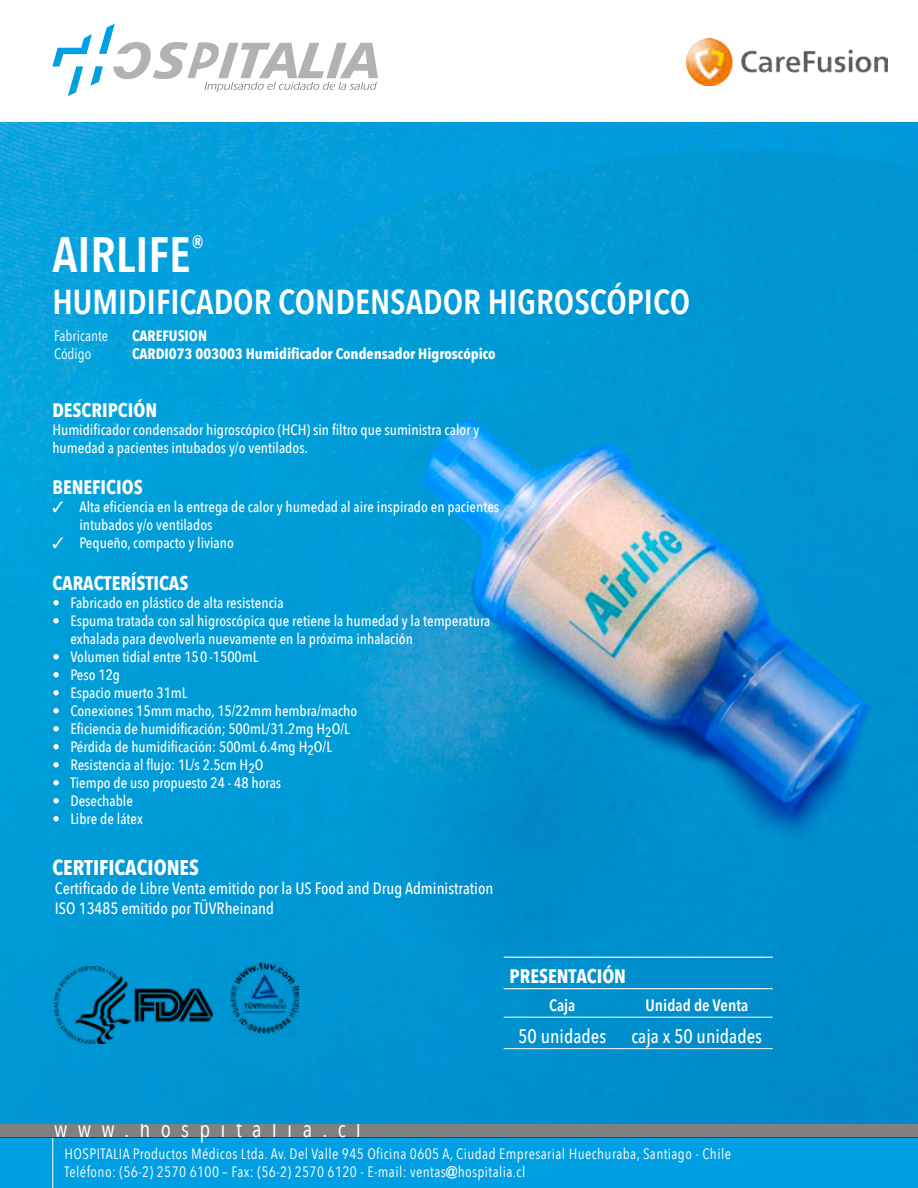
<style>
.page{position:relative;width:918px;height:1188px;background:#fff}
.page>*{position:absolute;margin:0;border:0;box-sizing:border-box;transform-origin:0 0}
.t1{font:600 49.5px "Avenir Next Condensed";color:#fff}
.t2{font:600 34.5px "Avenir Next Condensed";color:#fff}
.t3{font:23.4px "Avenir Next Condensed";letter-spacing:.44em;color:#fff}
.t4{font:700 21.3px "Avenir Next Condensed";color:#fff}
.t5{font:700 19.5px "Avenir Next Condensed";color:#fff}
.t6{font:500 19.5px "Avenir Next Condensed";color:#fff}
.t7{font:600 16.5px "Avenir Next Condensed";color:#fff}
.t8{font:500 16.35px/19.6px "Avenir Next Condensed";color:#fff}
.t9{font:500 15px/18px "Avenir Next Condensed";color:#fff}
.t10{font:15px/18px "Avenir Next Condensed";letter-spacing:.025em;color:#fff}
.t11{font:700 15px "Avenir Next Condensed";color:#fff}
.t12{font:15px "Avenir Next Condensed";color:#fff}
.s1{font-family:"Arial";font-weight:900}
</style>
<div class="page">
<div style="left:0;top:1137px;width:918px;height:51px;background:#009fe3"></div>
<hr style="left:52px;top:1137px;width:1px;height:51px;background:#fff">
<div style="left:0;top:1112px;width:918px;height:25px;background:linear-gradient(to right,#808080,#808080)"></div>
<img style="left:0;top:344px;width:918px;height:779px">
<img style="left:54px;top:967px;width:159px;height:76px">
<img style="left:230px;top:962px;width:69px;height:72px">
<hr style="left:504px;top:1017px;width:117px;height:1px;background:#fff">
<hr style="left:621px;top:1017px;width:152px;height:1px;background:#fff">
<hr style="left:504px;top:1048px;width:117px;height:1px;background:#fff">
<hr style="left:621px;top:1048px;width:152px;height:1px;background:#fff">
<hr style="left:504px;top:957px;width:117px;height:1px;background:#fff">
<hr style="left:621px;top:957px;width:152px;height:1px;background:#fff">
<hr style="left:504px;top:988px;width:117px;height:1px;background:#fff">
<hr style="left:621px;top:988px;width:152px;height:1px;background:#fff">
<svg style="left:52px;top:24px;width:326px;height:72px"></svg>
<svg style="left:0;top:122px;width:918px;height:222px;background:#029cd8"></svg>
<img style="left:686px;top:39px;width:202px;height:47px">
<h1 class="t1" style="left:52px;top:212px;width:154px">AIRLIFE<sup>®</sup></h1>
<h2 class="t2" style="left:52px;top:272px;width:639px">HUMIDIFICADOR CONDENSADOR HIGROSCÓPICO</h2>
<p class="t12" style="left:54px;top:323px;width:56px">Fabricante</p>
<p class="t11" style="left:132px;top:327px;width:77px">CAREFUSION</p>
<p class="t10" style="left:54px;top:344px;width:39px">Código</p>
<p class="t11" style="left:132px;top:345px;width:365px">CARDI073 003003 Humidificador Condensador Higroscópico</p>
<h3 class="t5" style="left:52px;top:398px;width:106px">DESCRIPCIÓN</h3>
<p class="t9" style="left:52px;top:421px;width:429px">Humidificador condensador higroscópico (HCH) sin filtro que suministra calor y humedad a pacientes intubados y/o ventilados.</p>
<h3 class="t5" style="left:52px;top:476px;width:92px">BENEFICIOS</h3>
<p class="t9" style="left:79px;top:498px;width:421px;text-indent:-27px">✓ Alta eficiencia en la entrega de calor y humedad al aire inspirado en pacientes intubados y/o ventilados</p>
<p class="t9" style="left:52px;top:534px;width:183px">✓ Pequeño, compacto y liviano</p>
<h3 class="t5" style="left:52px;top:571px;width:138px">CARACTERÍSTICAS</h3>
<p class="t9" style="left:52px;top:594px;width:233px">• Fabricado en plástico de alta resistencia</p>
<p class="t9" style="left:70px;top:612px;width:422px;text-indent:-18px">• Espuma tratada con sal higroscópica que retiene la humedad y la temperatura exhalada para devolverla nuevamente en la próxima inhalación</p>
<p class="t9" style="left:52px;top:648px;width:207px">• Volumen tidial entre 150 -1500mL</p>
<p class="t9" style="left:52px;top:666px;width:69px">• Peso 12g</p>
<p class="t9" style="left:52px;top:684px;width:137px">• Espacio muerto 31mL</p>
<p class="t9" style="left:52px;top:702px;width:306px">• Conexiones 15mm macho, 15/22mm hembra/macho</p>
<p class="t9" style="left:52px;top:720px;width:299px">• Eficiencia de humidificación; 500mL/31.2mg H<sub>2</sub>O/L</p>
<p class="t9" style="left:52px;top:738px;width:281px">• Pérdida de humidificación: 500mL 6.4mg H<sub>2</sub>O/L</p>
<p class="t9" style="left:52px;top:756px;width:213px">• Resistencia al flujo: 1L/s 2.5cm H<sub>2</sub>O</p>
<p class="t9" style="left:52px;top:774px;width:230px">• Tiempo de uso propuesto 24 - 48 horas</p>
<p class="t9" style="left:52px;top:792px;width:82px">• Desechable</p>
<p class="t9" style="left:52px;top:810px;width:92px">• Libre de látex</p>
<h3 class="t4" style="left:52px;top:854px;width:148px">CERTIFICACIONES</h3>
<p class="t8" style="left:55px;top:879px;width:440px">Certificado de Libre Venta emitido por la US Food and Drug Administration<br>ISO 13485 emitido por TÜVRheinand</p>
<h3 class="t5" style="left:510px;top:964px;width:118px">PRESENTACIÓN</h3>
<p class="t7" style="left:549px;top:991px;width:28px">Caja</p>
<p class="t7" style="left:646px;top:991px;width:104px">Unidad de Venta</p>
<h3 class="t6" style="left:518px;top:1024px;width:90px">50 unidades</h3>
<h3 class="t6" style="left:632px;top:1024px;width:132px">caja x 50 unidades</h3>
<h3 class="t3" style="left:54px;top:1109px;width:308px">www.hospitalia.cl</h3>
<p class="t10" style="left:65px;top:1144px;width:668px">HOSPITALIA Productos Médicos Ltda. Av. Del Valle 945 Oficina 0605 A, Ciudad Empresarial Huechuraba, Santiago - Chile<br>Teléfono: (56-2) 2570 6100 – Fax: (56-2) 2570 6120 - E-mail: ventas<span class="s1">@</span>hospitalia.cl</p>
</div>
